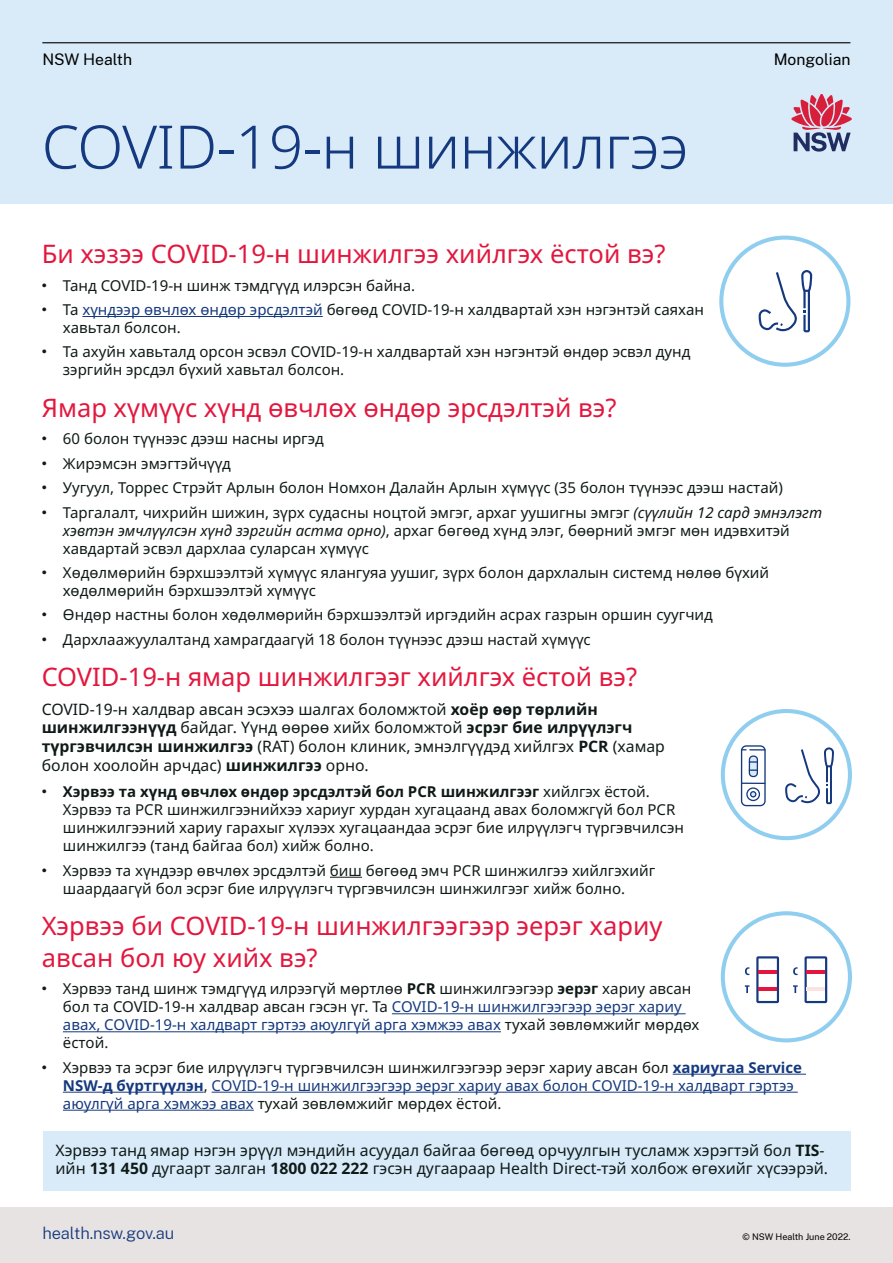
<style>
.page{position:relative;width:893px;height:1263px;background:#fff}
.page>*{position:absolute;margin:0;border:0;box-sizing:border-box;transform-origin:0 0}
.t1{font:300 60px "Noto Sans";letter-spacing:-.01em;color:#15397f}
.Heading_2__H2{font:25.5px/31.5px "Noto Sans";color:#e3173e}
.t2{font:300 16.5px "Public Sans";letter-spacing:-.01em;color:#15397f}
.Body{font:15.75px/18.8px "Noto Sans";color:#0f1a18}
.t3{font:15.75px "Public Sans";color:#000}
.Level_1_bullet{font:15px/18px "Noto Sans";color:#0f1a18}
.t4{font:9px "Public Sans";color:#000}
.s1{font-family:"Public Sans";font-weight:700}
.s2{color:#15397f}
.s3{font-style:italic}
.s4{font-weight:700}
.s5{font-weight:700;color:#15397f}
</style>
<div class="page">
<div style="left:0;top:0;width:893px;height:203px;background:#d9ebf9"></div>
<hr style="left:42px;top:42px;width:808px;height:1px;background:#000">
<svg style="left:791px;top:94px;width:61px;height:58px"></svg>
<hr style="left:82px;top:316px;width:241px;height:1px;background:#15397f">
<hr style="left:330px;top:877px;width:32px;height:1px;background:#0f1a18">
<hr style="left:392px;top:1013px;width:294px;height:1px;background:#15397f">
<hr style="left:63px;top:1031px;width:438px;height:1px;background:#15397f">
<hr style="left:673px;top:1074px;width:133px;height:1px;background:#15397f">
<hr style="left:63px;top:1092px;width:141px;height:1px;background:#15397f">
<hr style="left:212px;top:1092px;width:586px;height:1px;background:#15397f">
<hr style="left:63px;top:1110px;width:191px;height:1px;background:#15397f">
<div style="left:0;top:1208px;width:893px;height:55px;background:#e7e3e2"></div>
<svg style="left:759px;top:270px;width:53px;height:62px"></svg>
<div style="left:719px;top:236px;width:131px;height:131px;border:4px solid #90cef0;border-radius:50%"></div>
<svg style="left:785px;top:747px;width:49px;height:57px"></svg>
<div style="left:741px;top:745px;width:25px;height:61px;border:1px solid #15397f;border-radius:5px"></div>
<div style="left:749px;top:756px;width:8px;height:20px;background:#d9ebf9;border-radius:4px"></div>
<div style="left:749px;top:755px;width:9px;height:22px;border:1px solid #15397f;border-radius:4px"></div>
<svg style="left:747px;top:788px;width:12px;height:12px"></svg>
<div style="left:746px;top:787px;width:14px;height:14px;border:1px solid #15397f;border-radius:50%"></div>
<svg style="left:750px;top:791px;width:6px;height:6px"></svg>
<svg style="left:749px;top:761px;width:8px;height:2px"></svg>
<svg style="left:749px;top:769px;width:8px;height:2px"></svg>
<hr style="left:742px;top:782px;width:23px;height:2px;background:#15397f">
<svg style="left:742px;top:749px;width:23px;height:1px"></svg>
<div style="left:721px;top:709px;width:131px;height:131px;border:4px solid #90cef0;border-radius:50%"></div>
<svg style="left:756px;top:956px;width:23px;height:47px"></svg>
<svg style="left:745px;top:967px;width:4px;height:8px"></svg>
<svg style="left:745px;top:985px;width:4px;height:8px"></svg>
<hr style="left:758px;top:970px;width:19px;height:3px;background:#e3173e">
<hr style="left:758px;top:987px;width:19px;height:4px;background:#e3173e">
<svg style="left:804px;top:956px;width:23px;height:47px"></svg>
<svg style="left:793px;top:967px;width:5px;height:8px"></svg>
<svg style="left:793px;top:985px;width:5px;height:8px"></svg>
<hr style="left:807px;top:970px;width:18px;height:3px;background:#e3173e">
<hr style="left:807px;top:987px;width:18px;height:4px;background:#fde2e2">
<div style="left:721px;top:911px;width:131px;height:131px;border:4px solid #90cef0;border-radius:50%"></div>
<div style="left:43px;top:1131px;width:807px;height:60px;background:#d9ebf9"></div>
<p class="t3" style="left:42px;top:48px;width:91px">NSW Health</p>
<p class="t1" style="left:42px;top:105px;width:648px">COVID-19-н шинжилгээ</p>
<p class="t3" style="left:774px;top:48px;width:78px">Mongolian</p>
<h2 class="Heading_2__H2" style="left:42px;top:238px;width:625px">Би хэзээ COVID-19-н шинжилгээ хийлгэх ёстой вэ?</h2>
<p class="Level_1_bullet" style="left:42px;top:276px;width:375px"><span class="s1">•</span> Танд COVID-19-н шинж тэмдгүүд илэрсэн байна.</p>
<p class="Level_1_bullet" style="left:63px;top:301px;width:643px;text-indent:-21px"><span class="s1">•</span> Та <span class="s2">хүндээр өвчлөх өндөр эрсдэлтэй</span> бөгөөд COVID-19-н халдвартай хэн нэгэнтэй саяхан хавьтал болсон.</p>
<p class="Level_1_bullet" style="left:63px;top:343px;width:629px;text-indent:-21px"><span class="s1">•</span> Та ахуйн хавьталд орсон эсвэл COVID-19-н халдвартай хэн нэгэнтэй өндөр эсвэл дунд зэргийн эрсдэл бүхий хавьтал болсон.</p>
<h2 class="Heading_2__H2" style="left:42px;top:392px;width:576px">Ямар хүмүүс хүнд өвчлөх өндөр эрсдэлтэй вэ?</h2>
<p class="Level_1_bullet" style="left:42px;top:430px;width:284px"><span class="s1">•</span> 60 болон түүнээс дээш насны иргэд</p>
<p class="Level_1_bullet" style="left:42px;top:455px;width:191px"><span class="s1">•</span> Жирэмсэн эмэгтэйчүүд</p>
<p class="Level_1_bullet" style="left:42px;top:479px;width:743px"><span class="s1">•</span> Уугуул, Торрес Стрэйт Арлын болон Номхон Далайн Арлын хүмүүс (35 болон түүнээс дээш настай)</p>
<p class="Level_1_bullet" style="left:63px;top:503px;width:761px;text-indent:-21px"><span class="s1">•</span> Таргалалт, чихрийн шижин, зүрх судасны ноцтой эмгэг, архаг уушигны эмгэг <span class="s3">(сүүлийн 12 сард эмнэлэгт хэвтэн эмчлүүлсэн хүнд зэргийн астма орно)</span>, архаг бөгөөд хүнд элэг, бөөрний эмгэг мөн идэвхитэй хавдартай эсвэл дархлаа суларсан хүмүүс</p>
<p class="Level_1_bullet" style="left:63px;top:564px;width:708px;text-indent:-21px"><span class="s1">•</span> Хөдөлмөрийн бэрхшээлтэй хүмүүс ялангуяа уушиг, зүрх болон дархлалын системд нөлөө бүхий хөдөлмөрийн бэрхшээлтэй хүмүүс</p>
<p class="Level_1_bullet" style="left:42px;top:606px;width:673px"><span class="s1">•</span> Өндөр настны болон хөдөлмөрийн бэрхшээлтэй иргэдийн асрах газрын оршин суугчид</p>
<p class="Level_1_bullet" style="left:42px;top:631px;width:551px"><span class="s1">•</span> Дархлаажуулалтанд хамрагдаагүй 18 болон түүнээс дээш настай хүмүүс</p>
<h2 class="Heading_2__H2" style="left:42px;top:662px;width:597px">COVID-19-н ямар шинжилгээг хийлгэх ёстой вэ?</h2>
<p class="Body" style="left:42px;top:700px;width:625px">COVID-19-н халдвар авсан эсэхээ шалгах боломжтой <span class="s4">хоёр өөр төрлийн шинжилгээнүүд</span> байдаг. Үүнд өөрөө хийх боломжтой <span class="s4">эсрэг бие илрүүлэгч түргэвчилсэн шинжилгээ</span> (RAT) болон клиник, эмнэлгүүдэд хийлгэх <span class="s4">PCR</span> (хамар болон хоолойн арчдас) <span class="s4">шинжилгээ</span> орно.</p>
<p class="Level_1_bullet" style="left:63px;top:783px;width:622px;text-indent:-21px"><span class="s1">•</span> <span class="s4">Хэрвээ та хүнд өвчлөх өндөр эрсдэлтэй бол PCR шинжилгээг</span> хийлгэх ёстой.<br>Хэрвээ та PCR шинжилгээнийхээ хариуг хурдан хугацаанд авах боломжгүй бол PCR шинжилгээний хариу гарахыг хүлээх хугацаандаа эсрэг бие илрүүлэгч түргэвчилсэн шинжилгээ (танд байгаа бол) хийж болно.</p>
<p class="Level_1_bullet" style="left:42px;top:862px;width:615px;text-align:center"><span class="s1">•</span> Хэрвээ та хүндээр өвчлөх эрсдэлтэй биш бөгөөд эмч PCR шинжилгээ хийлгэхийг шаардаагүй бол эсрэг бие илрүүлэгч түргэвчилсэн шинжилгээг хийж болно.</p>
<h2 class="Heading_2__H2" style="left:42px;top:910px;width:622px">Хэрвээ би COVID-19-н шинжилгээгээр эерэг хариу авсан бол юу хийх вэ?</h2>
<p class="Level_1_bullet" style="left:63px;top:980px;width:638px;text-indent:-21px"><span class="s1">•</span> Хэрвээ танд шинж тэмдгүүд илрээгүй мөртлөө <span class="s4">PCR</span> шинжилгээгээр <span class="s4">эерэг</span> хариу авсан бол та COVID-19-н халдвар авсан гэсэн үг. Та <span class="s2">COVID-19-н шинжилгээгээр эерэг хариу авах, COVID-19-н халдварт гэртээ аюулгүй арга хэмжээ авах</span> тухай зөвлөмжийг мөрдөх ёстой.</p>
<p class="Level_1_bullet" style="left:63px;top:1058px;width:741px;text-indent:-21px"><span class="s1">•</span> Хэрвээ та эсрэг бие илрүүлэгч түргэвчилсэн шинжилгээгээр эерэг хариу авсан бол <span class="s5">хариугаа Service<br>NSW-д бүртгүүлэн</span>, <span class="s2">COVID-19-н шинжилгээгээр эерэг хариу авах болон COVID-19-н халдварт гэртээ аюулгүй арга хэмжээ авах</span> тухай зөвлөмжийг мөрдөх ёстой.</p>
<p class="Body" style="left:55px;top:1141px;width:774px">Хэрвээ танд ямар нэгэн эрүүл мэндийн асуудал байгаа бөгөөд орчуулгын тусламж хэрэгтэй бол <span class="s4">TIS&shy;</span>ийн <span class="s4">131 450</span> дугаарт залган <span class="s4">1800 022 222</span> гэсэн дугаараар Health Direct-тэй холбож өгөхийг хүсээрэй.</p>
<p class="t2" style="left:43px;top:1222px;width:133px">health.nsw.gov.au</p>
<p class="t4" style="left:743px;top:1230px;width:109px">© NSW Health June 2022.</p>
</div>
